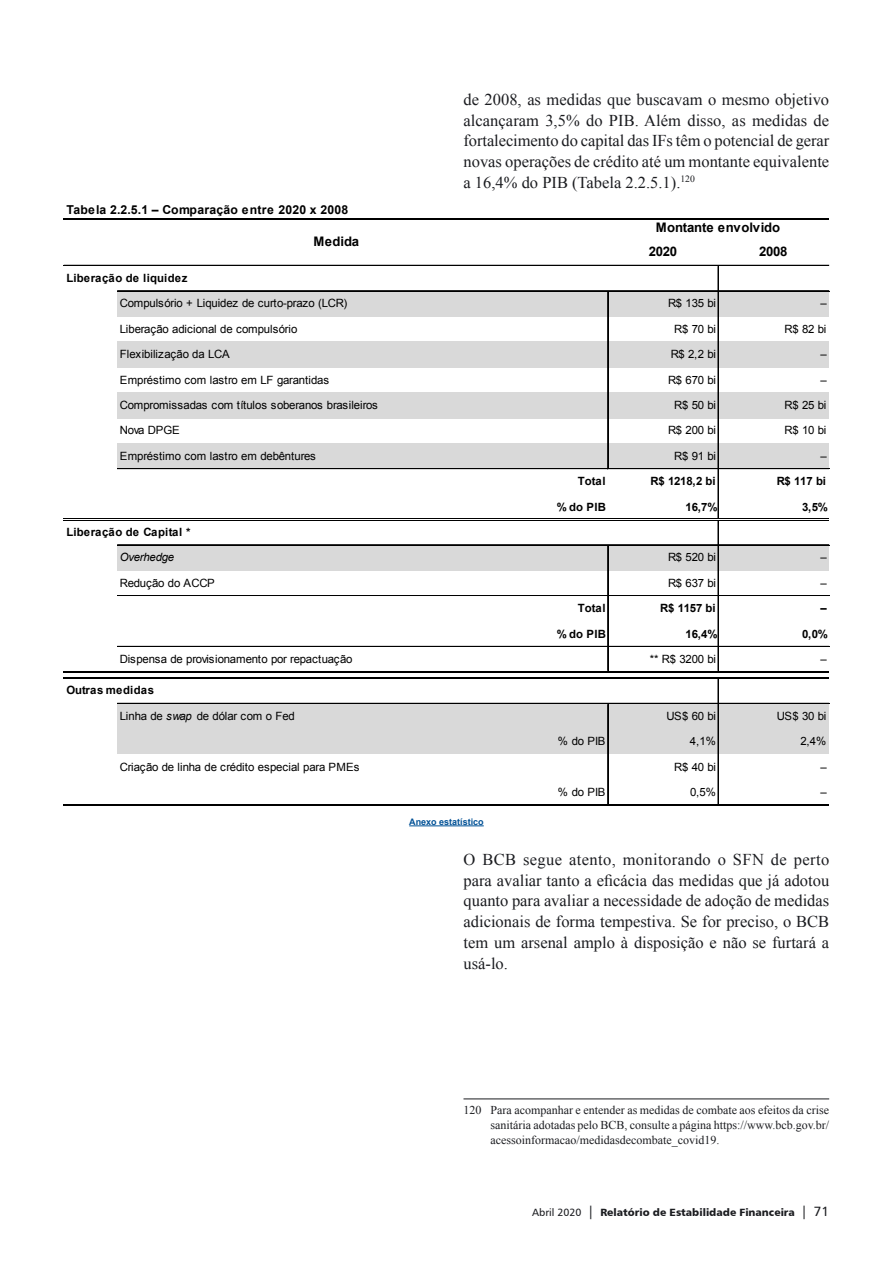
<style>
.page{position:relative;width:893px;height:1263px;background:#fff}
.page>*{position:absolute;margin:0;border:0;box-sizing:border-box;transform-origin:0 0}
.t1{font:16.5px/20.7px "Times New Roman";color:#1b1c20;text-align:justify}
.t2{font:700 13.2px "Arial";letter-spacing:-.01em;color:#000}
.t3{font:700 12.3px "Arial";letter-spacing:.015em;color:#000}
.t4{font:12px/15px "Times New Roman";color:#1b1c20;text-align:justify}
.t5{font:11.4px "Arial";letter-spacing:-.02em;color:#000}
.t6{font:700 11.4px "Arial";color:#000}
.t7{font:11.4px "Arial";letter-spacing:.005em;color:#000}
.t8{font:italic 11.4px "Arial";letter-spacing:-.02em;color:#000}
.t9{font:10.5px "Humanist 777 BT Black B";color:#1b1c20}
.t10{font:700 9px "Arial";color:#005196}
.s1{font-style:italic}
.s2{font-family:"Humanist 777 BT Roman B"}
.s3{font-family:"Humanist 777 BT Roman B";font-size:13.5px}
</style>
<div class="page">
<hr style="left:463px;top:1098px;width:366px;height:1px;background:#1b1c20">
<div style="left:117px;top:291px;width:711px;height:26px;background:#d9d9d9"></div>
<div style="left:117px;top:341px;width:711px;height:27px;background:#d9d9d9"></div>
<div style="left:117px;top:392px;width:711px;height:27px;background:#d9d9d9"></div>
<div style="left:117px;top:443px;width:711px;height:26px;background:#d9d9d9"></div>
<div style="left:117px;top:545px;width:711px;height:26px;background:#d9d9d9"></div>
<div style="left:117px;top:703px;width:711px;height:26px;background:#d9d9d9"></div>
<div style="left:117px;top:729px;width:711px;height:26px;background:#d9d9d9"></div>
<div style="left:65px;top:754px;width:763px;height:26px;background:#fff"></div>
<hr style="left:607px;top:292px;width:1px;height:177px;background:#000">
<hr style="left:608px;top:292px;width:1px;height:177px;background:#000">
<hr style="left:718px;top:266px;width:1px;height:252px;background:#000">
<hr style="left:718px;top:521px;width:1px;height:150px;background:#000">
<hr style="left:607px;top:546px;width:1px;height:125px;background:#000">
<hr style="left:608px;top:546px;width:1px;height:125px;background:#000">
<hr style="left:718px;top:679px;width:1px;height:125px;background:#000">
<hr style="left:607px;top:704px;width:1px;height:100px;background:#000">
<hr style="left:608px;top:704px;width:1px;height:100px;background:#000">
<hr style="left:64px;top:218px;width:765px;height:2px;background:#000">
<hr style="left:64px;top:265px;width:765px;height:1px;background:#000">
<hr style="left:117px;top:290px;width:712px;height:1px;background:#000">
<hr style="left:117px;top:291px;width:712px;height:1px;background:#000">
<hr style="left:117px;top:468px;width:712px;height:1px;background:#000">
<hr style="left:64px;top:518px;width:765px;height:1px;background:#000">
<hr style="left:64px;top:520px;width:765px;height:1px;background:#000">
<hr style="left:117px;top:544px;width:712px;height:1px;background:#000">
<hr style="left:117px;top:545px;width:712px;height:1px;background:#000">
<hr style="left:117px;top:595px;width:712px;height:1px;background:#000">
<hr style="left:117px;top:646px;width:712px;height:1px;background:#000">
<hr style="left:64px;top:671px;width:765px;height:2px;background:#000">
<hr style="left:64px;top:677px;width:765px;height:2px;background:#000">
<hr style="left:117px;top:703px;width:712px;height:1px;background:#000">
<hr style="left:64px;top:804px;width:765px;height:2px;background:#000">
<hr style="left:409px;top:825px;width:75px;height:1px;background:#005196">
<p class="t3" style="left:66px;top:202px;width:283px">Tabela 2.2.5.1 – Comparação entre 2020 x 2008</p>
<p class="t2" style="left:313px;top:233px;width:47px">Medida</p>
<p class="t1" style="left:463px;top:89px;width:367px">de 2008, as medidas que buscavam o mesmo objetivo alcançaram 3,5% do PIB. Além disso, as medidas de fortalecimento do capital das IFs têm o potencial de gerar novas operações de crédito até um montante equivalente a 16,4% do PIB (Tabela 2.2.5.1).<sup>120</sup></p>
<p class="t2" style="left:656px;top:219px;width:126px">Montante envolvido</p>
<p class="t2" style="left:649px;top:242px;width:30px">2020</p>
<p class="t2" style="left:759px;top:242px;width:30px">2008</p>
<p class="t6" style="left:66px;top:270px;width:123px">Liberação de liquidez</p>
<p class="t5" style="left:120px;top:296px;width:229px">Compulsório + Liquidez de curto-prazo (LCR)</p>
<p class="t5" style="left:668px;top:296px;width:49px">R$ 135 bi</p>
<p class="t5" style="left:820px;top:296px;width:8px">–</p>
<p class="t5" style="left:120px;top:321px;width:179px">Liberação adicional de compulsório</p>
<p class="t5" style="left:674px;top:321px;width:43px">R$ 70 bi</p>
<p class="t5" style="left:785px;top:321px;width:43px">R$ 82 bi</p>
<p class="t7" style="left:120px;top:347px;width:111px">Flexibilização da LCA</p>
<p class="t5" style="left:671px;top:347px;width:47px">R$ 2,2 bi</p>
<p class="t5" style="left:820px;top:347px;width:8px">–</p>
<p class="t5" style="left:120px;top:372px;width:211px">Empréstimo com lastro em LF garantidas</p>
<p class="t5" style="left:668px;top:372px;width:49px">R$ 670 bi</p>
<p class="t5" style="left:820px;top:372px;width:8px">–</p>
<p class="t5" style="left:120px;top:397px;width:260px">Compromissadas com títulos soberanos brasileiros</p>
<p class="t5" style="left:674px;top:397px;width:43px">R$ 50 bi</p>
<p class="t5" style="left:785px;top:397px;width:43px">R$ 25 bi</p>
<p class="t5" style="left:120px;top:423px;width:62px">Nova DPGE</p>
<p class="t5" style="left:668px;top:423px;width:49px">R$ 200 bi</p>
<p class="t5" style="left:785px;top:423px;width:43px">R$ 10 bi</p>
<p class="t5" style="left:120px;top:448px;width:198px">Empréstimo com lastro em debêntures</p>
<p class="t5" style="left:674px;top:448px;width:43px">R$ 91 bi</p>
<p class="t5" style="left:820px;top:448px;width:8px">–</p>
<p class="t6" style="left:578px;top:474px;width:29px">Total</p>
<p class="t6" style="left:651px;top:474px;width:67px">R$ 1218,2 bi</p>
<p class="t6" style="left:777px;top:474px;width:51px">R$ 117 bi</p>
<p class="t6" style="left:557px;top:499px;width:51px">% do PIB</p>
<p class="t6" style="left:686px;top:499px;width:33px">16,7%</p>
<p class="t6" style="left:802px;top:499px;width:27px">3,5%</p>
<p class="t6" style="left:66px;top:524px;width:126px">Liberação de Capital *</p>
<p class="t8" style="left:120px;top:550px;width:56px">Overhedge</p>
<p class="t5" style="left:668px;top:550px;width:49px">R$ 520 bi</p>
<p class="t5" style="left:820px;top:550px;width:8px">–</p>
<p class="t5" style="left:120px;top:575px;width:97px">Redução do ACCP</p>
<p class="t5" style="left:668px;top:575px;width:49px">R$ 637 bi</p>
<p class="t5" style="left:820px;top:575px;width:8px">–</p>
<p class="t6" style="left:578px;top:601px;width:29px">Total</p>
<p class="t6" style="left:660px;top:601px;width:57px">R$ 1157 bi</p>
<p class="t6" style="left:820px;top:601px;width:8px">–</p>
<p class="t6" style="left:557px;top:626px;width:51px">% do PIB</p>
<p class="t6" style="left:686px;top:626px;width:33px">16,4%</p>
<p class="t6" style="left:802px;top:626px;width:27px">0,0%</p>
<p class="t5" style="left:120px;top:651px;width:234px">Dispensa de provisionamento por repactuação</p>
<p class="t5" style="left:650px;top:651px;width:68px">** R$ 3200 bi</p>
<p class="t5" style="left:820px;top:651px;width:8px">–</p>
<p class="t6" style="left:66px;top:683px;width:89px">Outras medidas</p>
<p class="t5" style="left:120px;top:708px;width:177px">Linha de <span class="s1">swap</span> de dólar com o Fed</p>
<p class="t5" style="left:666px;top:708px;width:51px">US$ 60 bi</p>
<p class="t5" style="left:777px;top:708px;width:51px">US$ 30 bi</p>
<p class="t5" style="left:558px;top:734px;width:49px">% do PIB</p>
<p class="t5" style="left:690px;top:734px;width:27px">4,1%</p>
<p class="t5" style="left:800px;top:734px;width:27px">2,4%</p>
<p class="t5" style="left:120px;top:759px;width:241px">Criação de linha de crédito especial para PMEs</p>
<p class="t5" style="left:674px;top:759px;width:43px">R$ 40 bi</p>
<p class="t5" style="left:820px;top:759px;width:8px">–</p>
<p class="t5" style="left:558px;top:785px;width:49px">% do PIB</p>
<p class="t5" style="left:690px;top:785px;width:27px">0,5%</p>
<p class="t5" style="left:820px;top:785px;width:8px">–</p>
<p class="t10" style="left:409px;top:816px;width:76px">Anexo estatístico</p>
<p class="t1" style="left:463px;top:849px;width:367px">O BCB segue atento, monitorando o SFN de perto para avaliar tanto a eficácia das medidas que já adotou quanto para avaliar a necessidade de adoção de medidas adicionais de forma tempestiva. Se for preciso, o BCB tem um arsenal amplo à disposição e não se furtará a usá-lo.</p>
<p class="t4" style="left:490px;top:1102px;width:340px;text-indent:-27px">120 Para acompanhar e entender as medidas de combate aos efeitos da crise sanitária adotadas pelo BCB, consulte a página https://www.bcb.gov.br/ acessoinformacao/medidasdecombate_covid19.</p>
<p class="t9" style="left:532px;top:1205px;width:298px"><span class="s2">Abril 2020</span> <span class="s3">|</span> Relatório de Estabilidade Financeira <span class="s3">| 71</span></p>
</div>
